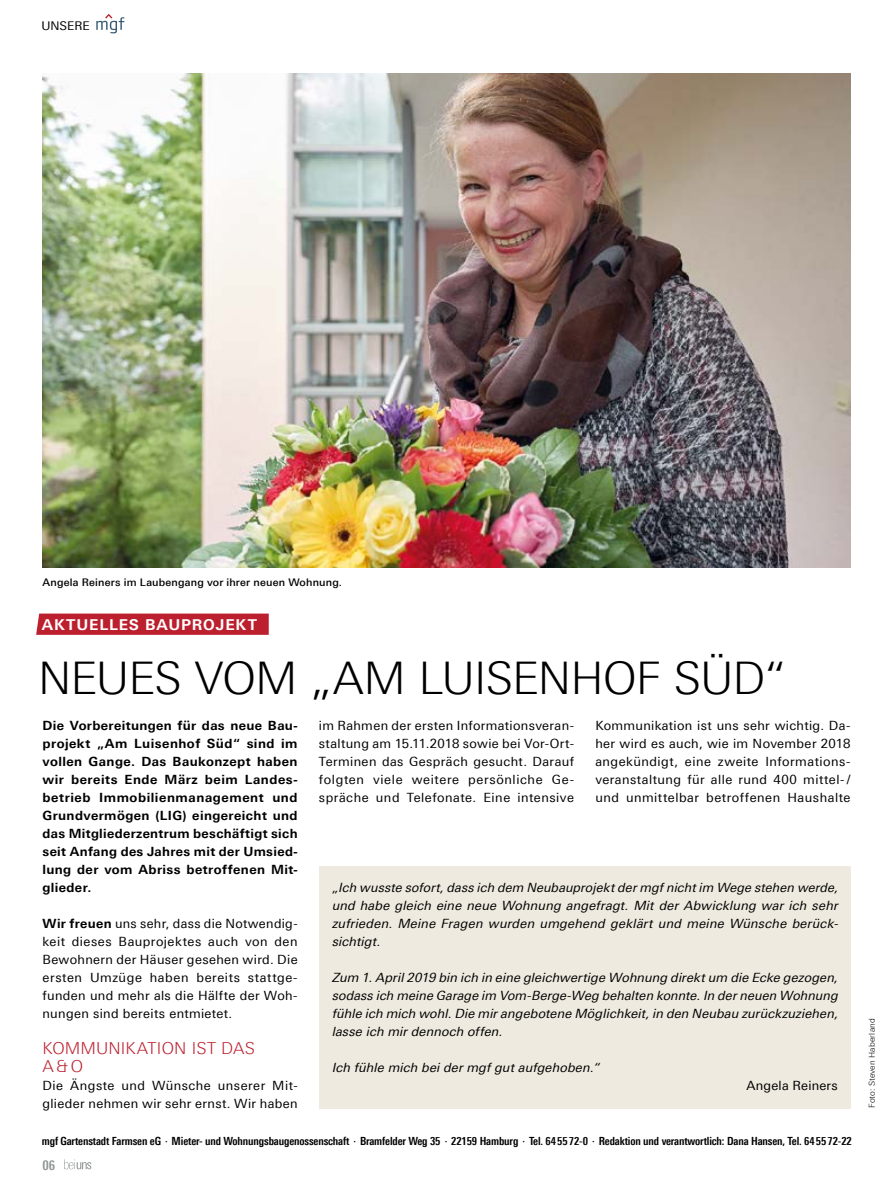
<style>
.page{position:relative;width:893px;height:1191px;background:#fff}
.page>*{position:absolute;margin:0;border:0;box-sizing:border-box;transform-origin:0 0}
.t1{font:300 45px "Linotype Univers 330";letter-spacing:-.025em;color:#000}
.t2{font:300 16.5px/18px "Linotype Univers 330";letter-spacing:.01em;color:#bc1f2d}
.t3{font:700 15px "Linotype Univers 630";letter-spacing:.055em;color:#fff}
.t4{font:700 13.5px "Linotype Univers 620 Cn";color:#909692}
.t5{font:12.75px/18px "Linotype Univers 430";letter-spacing:.035em;color:#000;text-align:justify}
.t6{font:italic 12.75px/18px "Linotype Univers 430";color:#000;text-align:justify}
.t7{font:700 12.75px/18px "Linotype Univers 630";letter-spacing:.03em;color:#000;text-align:justify}
.t8{font:12.75px "Linotype Univers 430";letter-spacing:.015em;color:#000}
.t9{font:12px "Linotype Univers 430";color:#000}
.t10{font:700 11.25px "Linotype Univers 620 Cn";letter-spacing:-.01em;color:#000}
.t11{font:500 10.5px "Linotype Univers 530";letter-spacing:.015em;color:#000}
.t12{font:300 8.25px "Linotype Univers 330";letter-spacing:.02em;color:#000}
.s1{font-family:"Linotype Univers 630";font-weight:700}
</style>
<div class="page">
<svg style="left:96px;top:14px;width:28px;height:19px"></svg>
<svg style="left:64px;top:1159px;width:27px;height:10px"></svg>
<svg style="left:36px;top:613px;width:233px;height:22px;background:#be2835"></svg>
<img style="left:43px;top:73px;width:807px;height:495px">
<div style="left:319px;top:865px;width:531px;height:243px;background:#eeeadf"></div>
<p class="t9" style="left:41px;top:19px;width:50px">UNSERE</p>
<p class="t11" style="left:43px;top:576px;width:301px">Angela Reiners im Laubengang vor ihrer neuen Wohnung.</p>
<p class="t3" style="left:42px;top:615px;width:217px">AKTUELLES BAUPROJEKT</p>
<h1 class="t1" style="left:38px;top:651px;width:749px">NEUES VOM „AM LUISENHOF SÜD“</h1>
<p class="t7" style="left:43px;top:716px;width:257px">Die Vorbereitungen für das neue Bau&shy;projekt „Am Luisenhof Süd“ sind im vollen Gange. Das Baukonzept haben wir bereits Ende März beim Landes&shy;betrieb Immobilienmanagement und Grundvermögen (LIG) eingereicht und das Mitgliederzentrum beschäftigt sich seit Anfang des Jahres mit der Umsied&shy;lung der vom Abriss betroffenen Mit&shy;glieder.</p>
<p class="t5" style="left:43px;top:914px;width:257px"><span class="s1">Wir freuen</span> uns sehr, dass die Notwendig&shy;keit dieses Bauprojektes auch von den Bewohnern der Häuser gesehen wird. Die ersten Umzüge haben bereits stattge&shy;funden und mehr als die Hälfte der Woh&shy;nungen sind bereits entmietet.</p>
<p class="t2" style="left:43px;top:1039px;width:214px">KOMMUNIKATION IST DAS<br>A &amp; O</p>
<p class="t5" style="left:43px;top:1076px;width:257px">Die Ängste und Wünsche unserer Mit&shy;glieder nehmen wir sehr ernst. Wir haben</p>
<p class="t5" style="left:319px;top:716px;width:257px">im Rahmen der ersten Informationsveran&shy;staltung am 15.11.2018 sowie bei Vor-Ort-Terminen das Gespräch gesucht. Darauf folgten viele weitere persönliche Ge&shy;spräche und Telefonate. Eine intensive</p>
<p class="t5" style="left:595px;top:716px;width:257px">Kommunikation ist uns sehr wichtig. Da&shy;her wird es auch, wie im November 2018 angekündigt, eine zweite Informations&shy;veranstaltung für alle rund 400 mittel- / und unmittelbar betroffenen Haushalte</p>
<p class="t6" style="left:332px;top:878px;width:511px">„Ich wusste sofort,dass ich dem Neubauprojektdermgfnichtim Wege stehen werde, und habe gleich eine neue Wohnung angefragt. Mit der Abwicklung war ich sehr zufrieden. Meine Fragen wurden umgehend geklärt und meine Wünsche berück&shy;sichtigt.</p>
<p class="t6" style="left:332px;top:968px;width:511px">Zum 1.April2019 bin ich in eine gleichwertige Wohnung direktum die Ecke gezogen, sodass ich meine Garage im Vom-Berge-Weg behalten konnte.In derneuen Wohnung fühle ich mich wohl.Die mirangebotene Möglichkeit,in den Neubau zurückzuziehen, lasse ich mirdennoch offen.</p>
<p class="t6" style="left:332px;top:1058px;width:272px">Ich fühle mich beidermgfgutaufgehoben.“</p>
<p class="t8" style="left:746px;top:1078px;width:93px">Angela Reiners</p>
<p class="t10" style="left:42px;top:1134px;width:811px">mgf Gartenstadt Farmsen eG · Mieter- und Wohnungsbaugenossenschaft · Bramfelder Weg 35 · 22159 Hamburg · Tel. 645572-0 · Redaktion und verantwortlich: Dana Hansen, Tel. 645572-22</p>
<p class="t4" style="left:43px;top:1156px;width:14px">06</p>
<p class="t12" style="left:867px;top:1108px;width:91px;rotate:-90deg">Foto: Steven Haberland</p>
</div>
